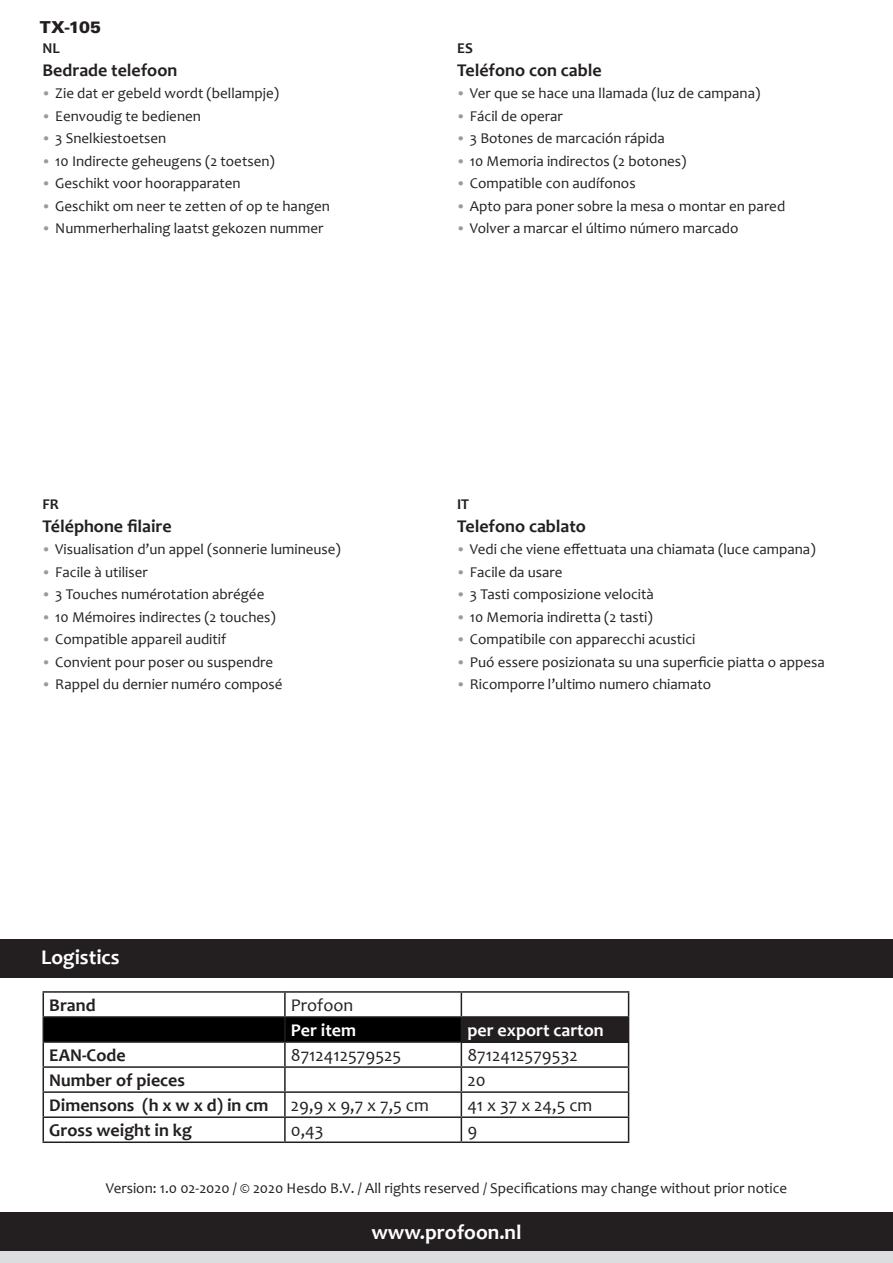
<style>
.page{position:relative;width:893px;height:1263px;background:#fff}
.page>*{position:absolute;margin:0;border:0;box-sizing:border-box;transform-origin:0 0}
.t1{font:700 21px "Candara";color:#fff}
.t2{font:700 18px "Candara";color:#231f20}
.t3{font:18px "Candara";color:#231f20}
.t4{font:700 18px "Candara";color:#fff}
.t5{font:900 16.5px "Univers LT Std";color:#231f20}
.t6{font:15px "Candara";color:#231f20}
.t7{font:700 15px "Candara";color:#231f20}
.s1{font-family:"Calibri";font-weight:300;color:#959ca1}
</style>
<div class="page">
<div style="left:0;top:1242px;width:893px;height:21px;background:#dcdddf"></div>
<div style="left:0;top:1212px;width:893px;height:38px;background:#231f20"></div>
<div style="left:461px;top:1017px;width:168px;height:25px;background:#231f20"></div>
<hr style="left:43px;top:991px;width:242px;height:2px;background:#231f20">
<hr style="left:285px;top:991px;width:176px;height:2px;background:#231f20">
<hr style="left:461px;top:991px;width:168px;height:2px;background:#231f20">
<hr style="left:461px;top:1016px;width:168px;height:2px;background:#231f20">
<hr style="left:461px;top:1041px;width:168px;height:2px;background:#231f20">
<hr style="left:461px;top:1066px;width:168px;height:2px;background:#231f20">
<hr style="left:461px;top:1091px;width:168px;height:2px;background:#231f20">
<hr style="left:461px;top:1116px;width:168px;height:2px;background:#231f20">
<svg style="left:43px;top:993px;width:419px;height:148px"></svg>
<svg style="left:628px;top:993px;width:1px;height:148px"></svg>
<hr style="left:43px;top:1141px;width:242px;height:2px;background:#231f20">
<hr style="left:285px;top:1141px;width:176px;height:2px;background:#231f20">
<hr style="left:461px;top:1141px;width:168px;height:2px;background:#231f20">
<div style="left:0;top:940px;width:893px;height:38px;background:#231f20"></div>
<p class="t5" style="left:40px;top:18px;width:63px">TX-105</p>
<p class="t7" style="left:43px;top:43px;width:19px">NL</p>
<p class="t2" style="left:43px;top:63px;width:136px">Bedrade telefoon</p>
<p class="t6" style="left:43px;top:87px;width:238px"><span class="s1">•</span> Zie dat er gebeld wordt (bellampje)</p>
<p class="t6" style="left:43px;top:110px;width:160px"><span class="s1">•</span> Eenvoudig te bedienen</p>
<p class="t6" style="left:43px;top:132px;width:125px"><span class="s1">•</span> 3 Snelkiestoetsen</p>
<p class="t6" style="left:43px;top:155px;width:234px"><span class="s1">•</span> 10 Indirecte geheugens (2 toetsen)</p>
<p class="t6" style="left:43px;top:177px;width:200px"><span class="s1">•</span> Geschikt voor hoorapparaten</p>
<p class="t6" style="left:43px;top:200px;width:289px"><span class="s1">•</span> Geschikt om neer te zetten of op te hangen</p>
<p class="t6" style="left:43px;top:222px;width:282px"><span class="s1">•</span> Nummerherhaling laatst gekozen nummer</p>
<p class="t7" style="left:43px;top:498px;width:18px">FR</p>
<p class="t2" style="left:43px;top:514px;width:131px">Téléphone 昀椀laire</p>
<p class="t6" style="left:43px;top:543px;width:300px"><span class="s1">•</span> Visualisation d’un appel (sonnerie lumineuse)</p>
<p class="t6" style="left:43px;top:565px;width:107px"><span class="s1">•</span> Facile à utiliser</p>
<p class="t6" style="left:43px;top:588px;width:223px"><span class="s1">•</span> 3 Touches numérotation abrégée</p>
<p class="t6" style="left:43px;top:610px;width:235px"><span class="s1">•</span> 10 Mémoires indirectes (2 touches)</p>
<p class="t6" style="left:43px;top:633px;width:185px"><span class="s1">•</span> Compatible appareil auditif</p>
<p class="t6" style="left:43px;top:655px;width:232px"><span class="s1">•</span> Convient pour poser ou suspendre</p>
<p class="t6" style="left:43px;top:678px;width:241px"><span class="s1">•</span> Rappel du dernier numéro composé</p>
<h1 class="t1" style="left:41px;top:944px;width:80px">Logistics</h1>
<p class="t7" style="left:457px;top:43px;width:17px">ES</p>
<p class="t2" style="left:457px;top:63px;width:146px">Teléfono con cable</p>
<p class="t6" style="left:457px;top:87px;width:305px"><span class="s1">•</span> Ver que se hace una llamada (luz de campana)</p>
<p class="t6" style="left:457px;top:110px;width:107px"><span class="s1">•</span> Fácil de operar</p>
<p class="t6" style="left:457px;top:132px;width:209px"><span class="s1">•</span> 3 Botones de marcación rápida</p>
<p class="t6" style="left:457px;top:155px;width:231px"><span class="s1">•</span> 10 Memoria indirectos (2 botones)</p>
<p class="t6" style="left:457px;top:177px;width:180px"><span class="s1">•</span> Compatible con audífonos</p>
<p class="t6" style="left:457px;top:200px;width:330px"><span class="s1">•</span> Apto para poner sobre la mesa o montar en pared</p>
<p class="t6" style="left:457px;top:222px;width:283px"><span class="s1">•</span> Volver a marcar el último número marcado</p>
<p class="t7" style="left:457px;top:498px;width:14px">IT</p>
<p class="t2" style="left:457px;top:519px;width:130px">Telefono cablato</p>
<p class="t6" style="left:457px;top:540px;width:360px"><span class="s1">•</span> Vedi che viene e昀昀ettuata una chiamata (luce campana)</p>
<p class="t6" style="left:457px;top:565px;width:107px"><span class="s1">•</span> Facile da usare</p>
<p class="t6" style="left:457px;top:588px;width:198px"><span class="s1">•</span> 3 Tasti composizione velocità</p>
<p class="t6" style="left:457px;top:610px;width:197px"><span class="s1">•</span> 10 Memoria indiretta (2 tasti)</p>
<p class="t6" style="left:457px;top:633px;width:240px"><span class="s1">•</span> Compatibile con apparecchi acustici</p>
<p class="t6" style="left:457px;top:652px;width:369px"><span class="s1">•</span> Puó essere posizionata su una super昀椀cie piatta o appesa</p>
<p class="t6" style="left:457px;top:678px;width:256px"><span class="s1">•</span> Ricomporre l’ultimo numero chiamato</p>
<p class="t2" style="left:49px;top:998px;width:48px">Brand</p>
<p class="t3" style="left:291px;top:998px;width:64px">Profoon</p>
<p class="t4" style="left:291px;top:1019px;width:67px">Per item</p>
<p class="t4" style="left:467px;top:1023px;width:138px">per export carton</p>
<p class="t2" style="left:49px;top:1048px;width:78px">EAN-Code</p>
<p class="t3" style="left:291px;top:1048px;width:112px">8712412579525</p>
<p class="t3" style="left:467px;top:1048px;width:112px">8712412579532</p>
<p class="t2" style="left:49px;top:1069px;width:137px">Number of pieces</p>
<p class="t3" style="left:467px;top:1073px;width:20px">20</p>
<p class="t2" style="left:49px;top:1094px;width:221px">Dimensons (h x w x d) in cm</p>
<p class="t3" style="left:291px;top:1098px;width:139px">29,9 x 9,7 x 7,5 cm</p>
<p class="t3" style="left:467px;top:1098px;width:126px">41 x 37 x 24,5 cm</p>
<p class="t2" style="left:49px;top:1119px;width:144px">Gross weight in kg</p>
<p class="t3" style="left:291px;top:1123px;width:34px">0,43</p>
<p class="t3" style="left:467px;top:1123px;width:11px">9</p>
<p class="t6" style="left:106px;top:1179px;width:683px">Version: 1.0 02-2020 / © 2020 Hesdo B.V. / All rights reserved / Speci昀椀cations may change without prior notice</p>
<h1 class="t1" style="left:371px;top:1224px;width:152px">www.profoon.nl</h1>
</div>
